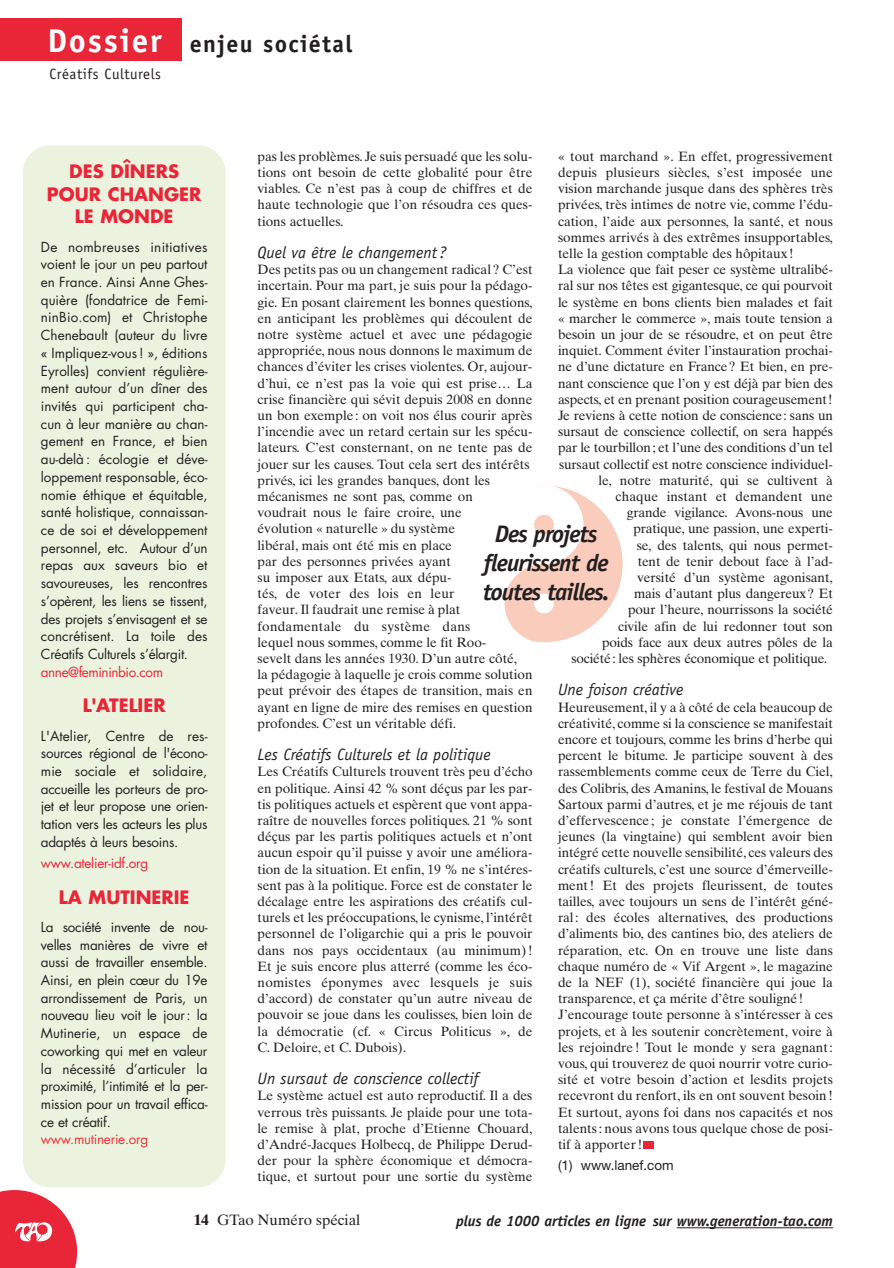
<style>
.page{position:relative;width:894px;height:1268px;background:#fff}
.page>*{position:absolute;margin:0;border:0;box-sizing:border-box;transform-origin:0 0}
.t1{font:italic 700 24px/28.8px "Officina Sans";letter-spacing:-.04em;color:#231f20;text-align:center}
.t2{font:700 24px "Officina Sans";letter-spacing:.055em;color:#231f20}
.t3{font:700 18px/22.5px "Futura";color:#e92638;text-align:center}
.t4{font:italic 16.5px "Officina Sans";color:#231f20}
.t5{font:italic 700 15px "Officina Sans";color:#231f20}
.t6{font:15px "Times Ten";color:#231f20}
.t7{font:15px "Officina Sans";letter-spacing:.035em;color:#231f20}
.t8{font:13.5px/16.2px "Times Ten";color:#231f20;text-align:justify}
.t9{font:13.5px/17.7px "Futura";letter-spacing:-.02em;color:#231f20;text-align:justify}
.t10{font:13.5px "Futura";letter-spacing:-.03em;color:#e92638}
.t11{font:13.5px "Futura";letter-spacing:-.02em;color:#ea3337}
.t12{font:13.5px "Helvetica Neue";color:#231f20}
.s1{font-size:33px;color:#fff}
.s2{font-weight:700}
</style>
<div class="page">
<svg style="left:0;top:1190px;width:77px;height:78px"></svg>
<hr style="left:677px;top:1227px;width:156px;height:1px;background:#231f20">
<div style="left:0;top:18px;width:181px;height:42px;background:#e92638"></div>
<div style="left:643px;top:1142px;width:11px;height:7px;background:#e92638"></div>
<img style="left:466px;top:486px;width:156px;height:156px;border-radius:50%">
<div style="left:23px;top:145px;width:202px;height:1042px;background:#ebf3df;border-radius:27px"></div>
<h1 class="t2" style="left:48px;top:35px;width:306px"><span class="s1">Dossier</span> enjeu sociétal</h1>
<p class="t7" style="left:49px;top:68px;width:113px">Créatifs Culturels</p>
<h2 class="t3" style="left:47px;top:162px;width:156px">DES DÎNERS<br>POUR CHANGER<br>LE MONDE</h2>
<p class="t9" style="left:41px;top:239px;width:168px">De nombreuses initiatives voient le jour un peu partout en France. Ainsi Anne Ghes&shy;quière (fondatrice de Femi&shy;ninBio.com) et Christophe Chenebault (auteur du livre « Impliquez-vous ! », éditions Eyrolles) convient régulière&shy;ment autour d’un dîner des invités qui participent cha&shy;cun à leur manière au chan&shy;gement en France, et bien au-delà : écologie et déve&shy;loppement responsable, éco&shy;nomie éthique et équitable, santé holistique, connaissan&shy;ce de soi et développement personnel, etc. Autour d’un repas aux saveurs bio et savoureuses, les rencontres s’opèrent, les liens se tissent, des projets s’envisagent et se concrétisent. La toile des Créatifs Culturels s’élargit.</p>
<p class="t10" style="left:41px;top:666px;width:124px">anne@femininbio.com</p>
<h2 class="t3" style="left:83px;top:696px;width:84px">L'ATELIER</h2>
<p class="t9" style="left:41px;top:728px;width:168px">L'Atelier, Centre de res&shy;sources régional de l'écono&shy;mie sociale et solidaire, accueille les porteurs de pro&shy;jet et leur propose une orien&shy;tation vers les acteurs les plus adaptés à leurs besoins.</p>
<p class="t10" style="left:41px;top:857px;width:109px">www.atelier-idf.org</p>
<h2 class="t3" style="left:59px;top:887px;width:132px">LA MUTINERIE</h2>
<p class="t9" style="left:41px;top:919px;width:168px">La société invente de nou&shy;velles manières de vivre et aussi de travailler ensemble.<br>Ainsi, en plein cœur du 19e arrondissement de Paris, un nouveau lieu voit le jour: la Mutinerie, un espace de coworking qui met en valeur la nécessité d’articuler la proximité, l’intimité et la per&shy;mission pour un travail effica&shy;ce et créatif.</p>
<p class="t11" style="left:41px;top:1133px;width:109px">www.mutinerie.org</p>
<p class="t8" style="left:257px;top:149px;width:276px">pas les problèmes. Je suis persuadé que les solu&shy;tions ont besoin de cette globalité pour être viables. Ce n’est pas à coup de chiffres et de haute technologie que l’on résoudra ces ques&shy;tions actuelles.</p>
<p class="t4" style="left:257px;top:246px;width:191px">Quel va être le changement?</p>
<p class="t8" style="left:257px;top:263px;width:276px;text-align:left">Des petits pas ou un changement radical ? C’est incertain. Pour ma part, je suis pour la pédago&shy;gie. En posant clairement les bonnes questions, en anticipant les problèmes qui découlent de notre système actuel et avec une pédagogie appropriée, nous nous donnons le maximum de chances d’éviter les crises violentes. Or, aujour&shy;d’hui, ce n’est pas la voie qui est prise… La crise financière qui sévit depuis 2008 en donne un bon exemple : on voit nos élus courir après l’incendie avec un retard certain sur les spécu&shy;lateurs. C’est consternant, on ne tente pas de jouer sur les causes. Tout cela sert des intérêts privés, ici les grandes banques, dont les mécanismes ne sont pas, comme on<br>voudrait nous le faire croire, une<br>évolution « naturelle » du système<br>libéral, mais ont été mis en place<br>par des personnes privées ayant<br>su imposer aux Etats, aux dépu-<br>tés, de voter des lois en leur<br>faveur. Il faudrait une remise à plat fondamentale du système dans<br>lequel nous sommes, comme le fit Roo-<br>sevelt dans les années 1930. D’un autre côté,<br>la pédagogie à laquelle je crois comme solution peut prévoir des étapes de transition, mais en ayant en ligne de mire des remises en question profondes. C’est un véritable défi.</p>
<p class="t4" style="left:257px;top:748px;width:235px">Les Créatifs Culturels et la politique</p>
<p class="t8" style="left:257px;top:765px;width:277px">Les Créatifs Culturels trouvent très peu d’écho en politique. Ainsi 42 % sont déçus par les par&shy;tis politiques actuels et espèrent que vont appa&shy;raître de nouvelles forces politiques. 21 % sont déçus par les partis politiques actuels et n’ont aucun espoir qu’il puisse y avoir une améliora&shy;tion de la situation. Et enfin, 19 % ne s’intéres&shy;sent pas à la politique. Force est de constater le décalage entre les aspirations des créatifs cul&shy;turels et les préoccupations, le cynisme, l’intérêt personnel de l’oligarchie qui a pris le pouvoir dans nos pays occidentaux (au minimum) !<br>Et je suis encore plus atterré (comme les éco&shy;nomistes éponymes avec lesquels je suis d’accord) de constater qu’un autre niveau de pouvoir se joue dans les coulisses, bien loin de la démocratie (cf. « Circus Politicus », de C. Deloire, et C. Dubois).</p>
<p class="t4" style="left:257px;top:1072px;width:223px">Un sursaut de conscience collectif</p>
<p class="t8" style="left:257px;top:1089px;width:276px">Le système actuel est auto reproductif. Il a des verrous très puissants. Je plaide pour une tota&shy;le remise à plat, proche d’Etienne Chouard, d’André-Jacques Holbecq, de Philippe Derud&shy;der pour la sphère économique et démocra&shy;tique, et surtout pour une sortie du système</p>
<p class="t8" style="left:558px;top:149px;width:276px">« tout marchand ». En effet, progressivement</p>
<p class="t8" style="left:558px;top:166px;width:276px">depuis plusieurs siècles, s’est imposée une</p>
<p class="t8" style="left:558px;top:182px;width:276px">vision marchande jusque dans des sphères très</p>
<p class="t8" style="left:558px;top:198px;width:276px">privées, très intimes de notre vie, comme l’édu-</p>
<p class="t8" style="left:558px;top:214px;width:276px">cation, l’aide aux personnes, la santé, et nous</p>
<p class="t8" style="left:558px;top:230px;width:276px">sommes arrivés à des extrêmes insupportables,</p>
<p class="t8" style="left:558px;top:247px;width:237px">telle la gestion comptable des hôpitaux !</p>
<p class="t8" style="left:558px;top:263px;width:276px">La violence que fait peser ce système ultralibé-</p>
<p class="t8" style="left:558px;top:279px;width:276px">ral sur nos têtes est gigantesque, ce qui pourvoit</p>
<p class="t8" style="left:558px;top:295px;width:276px">le système en bons clients bien malades et fait</p>
<p class="t8" style="left:558px;top:311px;width:276px">« marcher le commerce », mais toute tension a</p>
<p class="t8" style="left:558px;top:328px;width:276px">besoin un jour de se résoudre, et on peut être</p>
<p class="t8" style="left:558px;top:344px;width:276px">inquiet. Comment éviter l’instauration prochai-</p>
<p class="t8" style="left:558px;top:360px;width:276px">ne d’une dictature en France? Et bien, en pre-</p>
<p class="t8" style="left:558px;top:376px;width:276px">nant conscience que l’on y est déjà par bien des</p>
<p class="t8" style="left:558px;top:392px;width:276px">aspects, et en prenant position courageusement!</p>
<p class="t8" style="left:558px;top:409px;width:276px">Je reviens à cette notion de conscience: sans un</p>
<p class="t8" style="left:558px;top:425px;width:276px">sursaut de conscience collectif, on sera happés</p>
<p class="t8" style="left:558px;top:441px;width:276px">par le tourbillon; et l’une des conditions d’un tel</p>
<p class="t8" style="left:559px;top:457px;width:275px">sursaut collectif est notre conscience individuel-</p>
<p class="t8" style="left:598px;top:473px;width:236px">le, notre maturité, qui se cultivent à</p>
<p class="t8" style="left:615px;top:490px;width:219px">chaque instant et demandent une</p>
<p class="t8" style="left:627px;top:506px;width:208px">grande vigilance. Avons-nous une</p>
<p class="t8" style="left:633px;top:522px;width:201px">pratique, une passion, une experti-</p>
<p class="t8" style="left:637px;top:538px;width:198px">se, des talents, qui nous permet-</p>
<p class="t8" style="left:637px;top:554px;width:197px">tent de tenir debout face à l’ad-</p>
<p class="t8" style="left:637px;top:571px;width:197px">versité d’un système agonisant,</p>
<p class="t8" style="left:634px;top:587px;width:200px">mais d’autant plus dangereux? Et</p>
<p class="t8" style="left:628px;top:603px;width:206px">pour l’heure, nourrissons la société</p>
<p class="t8" style="left:618px;top:619px;width:216px">civile afin de lui redonner tout son</p>
<p class="t8" style="left:602px;top:635px;width:232px">poids face aux deux autres pôles de la</p>
<p class="t8" style="left:571px;top:652px;width:257px">société: les sphères économique et politique.</p>
<p class="t4" style="left:558px;top:683px;width:127px">Une foison créative</p>
<p class="t8" style="left:558px;top:700px;width:276px;text-align:left">Heureusement, il y a à côté de cela beaucoup de créativité, comme si la conscience se manifestait encore et toujours, comme les brins d’herbe qui percent le bitume. Je participe souvent à des rassemblements comme ceux de Terre du Ciel, des Colibris, des Amanins, le festival de Mouans Sartoux parmi d’autres, et je me réjouis de tant d’effervescence ; je constate l’émergence de jeunes (la vingtaine) qui semblent avoir bien intégré cette nouvelle sensibilité, ces valeurs des créatifs culturels, c’est une source d’émerveille&shy;ment ! Et des projets fleurissent, de toutes tailles, avec toujours un sens de l’intérêt géné&shy;ral: des écoles alternatives, des productions d’aliments bio, des cantines bio, des ateliers de réparation, etc. On en trouve une liste dans chaque numéro de « Vif Argent », le magazine de la NEF (1), société financière qui joue la transparence, et ça mérite d’être souligné!<br>J’encourage toute personne à s’intéresser à ces projets, et à les soutenir concrètement, voire à les rejoindre ! Tout le monde y sera gagnant : vous, qui trouverez de quoi nourrir votre curio&shy;sité et votre besoin d’action et lesdits projets recevront du renfort, ils en ont souvent besoin !<br>Et surtout, ayons foi dans nos capacités et nos talents : nous avons tous quelque chose de posi&shy;tif à apporter !</p>
<p class="t12" style="left:558px;top:1161px;width:117px">(1) www.lanef.com</p>
<h1 class="t1" style="left:483px;top:522px;width:128px">Des projets fleurissent de toutes tailles.</h1>
<p class="t6" style="left:194px;top:1214px;width:168px"><span class="s2">14</span> GTao Numéro spécial</p>
<p class="t5" style="left:456px;top:1215px;width:378px">plus de 1000 articles en ligne sur www.generation-tao.com</p>
</div>
